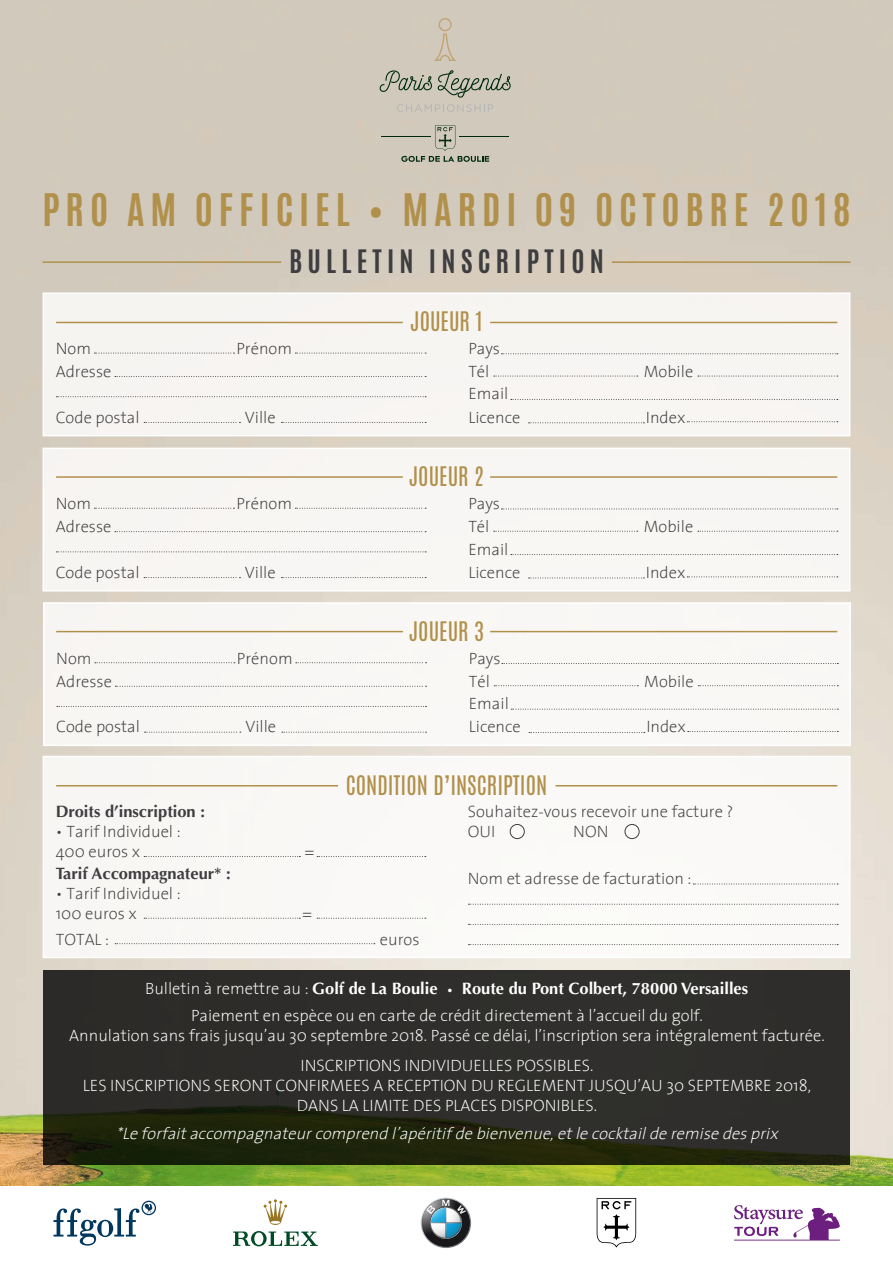
<style>
.page{position:relative;width:893px;height:1263px;background:#fff}
.page>*{position:absolute;margin:0;border:0;box-sizing:border-box;transform-origin:0 0}
.t1{font:700 37.5px "Antonio";letter-spacing:.155em;color:#b1904b}
.t2{font:700 27px "Antonio";letter-spacing:.195em;color:#3e3d40}
.t3{font:22.5px "Antonio";color:#b1904b}
.t4{font:200 16.5px/22.6px "The Sans";color:#3e3d40}
.t5{font:200 16.5px/19.8px "The Sans";color:#fff;text-align:center}
.t6{font:italic 200 16.5px "The Sans";color:#fff}
.t7{font:700 16.5px "Optima LT Std";color:#fff}
.t8{font:700 16.5px "Optima LT Std";color:#3e3d40}
.t9{font:16.5px "Optima LT Std";color:#3e3d40}
.s1{font-family:"The Sans";font-weight:200}
.s2{font-size:10.5px}
</style>
<div class="page">
<img style="left:0;top:0;width:893px;height:1186px">
<div style="left:44px;top:603px;width:806px;height:142px;background:#f9f7f5"></div>
<svg style="left:95px;top:662px;width:140px;height:1px"></svg>
<svg style="left:115px;top:686px;width:312px;height:1px"></svg>
<svg style="left:296px;top:662px;width:131px;height:1px"></svg>
<svg style="left:57px;top:706px;width:370px;height:1px"></svg>
<svg style="left:145px;top:732px;width:96px;height:1px"></svg>
<svg style="left:282px;top:732px;width:145px;height:1px"></svg>
<svg style="left:502px;top:663px;width:336px;height:1px"></svg>
<svg style="left:494px;top:685px;width:144px;height:1px"></svg>
<svg style="left:698px;top:685px;width:140px;height:1px"></svg>
<svg style="left:511px;top:709px;width:327px;height:1px"></svg>
<svg style="left:529px;top:732px;width:116px;height:1px"></svg>
<svg style="left:688px;top:731px;width:150px;height:1px"></svg>
<div style="left:43px;top:448px;width:807px;height:143px;background:#f8f6f4"></div>
<div style="left:43px;top:448px;width:807px;height:143px;border:2px solid #fff"></div>
<svg style="left:94px;top:508px;width:140px;height:1px"></svg>
<svg style="left:115px;top:531px;width:311px;height:1px"></svg>
<svg style="left:295px;top:508px;width:131px;height:1px"></svg>
<svg style="left:56px;top:551px;width:370px;height:1px"></svg>
<svg style="left:144px;top:577px;width:96px;height:1px"></svg>
<svg style="left:281px;top:577px;width:145px;height:1px"></svg>
<svg style="left:501px;top:509px;width:337px;height:1px"></svg>
<svg style="left:494px;top:531px;width:144px;height:1px"></svg>
<svg style="left:698px;top:531px;width:140px;height:1px"></svg>
<svg style="left:511px;top:554px;width:327px;height:1px"></svg>
<svg style="left:529px;top:578px;width:115px;height:1px"></svg>
<svg style="left:687px;top:576px;width:151px;height:1px"></svg>
<div style="left:43px;top:293px;width:807px;height:143px;background:#f7f5f2"></div>
<div style="left:43px;top:292px;width:807px;height:144px;border:2px solid #fff"></div>
<svg style="left:94px;top:353px;width:140px;height:1px"></svg>
<svg style="left:115px;top:376px;width:311px;height:1px"></svg>
<svg style="left:295px;top:353px;width:131px;height:1px"></svg>
<svg style="left:56px;top:396px;width:370px;height:1px"></svg>
<svg style="left:144px;top:422px;width:96px;height:1px"></svg>
<svg style="left:281px;top:422px;width:145px;height:1px"></svg>
<svg style="left:501px;top:353px;width:337px;height:1px"></svg>
<svg style="left:494px;top:376px;width:144px;height:1px"></svg>
<svg style="left:698px;top:376px;width:140px;height:1px"></svg>
<svg style="left:511px;top:399px;width:327px;height:1px"></svg>
<svg style="left:529px;top:422px;width:115px;height:1px"></svg>
<svg style="left:687px;top:421px;width:151px;height:1px"></svg>
<hr style="left:56px;top:322px;width:347px;height:1px;background:#b1904b">
<hr style="left:56px;top:476px;width:347px;height:2px;background:#b1904b">
<hr style="left:56px;top:631px;width:347px;height:1px;background:#b1904b">
<hr style="left:490px;top:322px;width:347px;height:1px;background:#b1904b">
<hr style="left:490px;top:476px;width:347px;height:2px;background:#b1904b">
<hr style="left:490px;top:631px;width:347px;height:1px;background:#b1904b">
<div style="left:43px;top:756px;width:807px;height:201px;background:#faf9f7"></div>
<svg style="left:43px;top:969px;width:807px;height:195px;fill:#2e2d2b"></svg>
<svg style="left:144px;top:856px;width:156px;height:1px"></svg>
<hr style="left:56px;top:785px;width:282px;height:1px;background:#b1904b">
<hr style="left:555px;top:785px;width:282px;height:1px;background:#b1904b">
<svg style="left:317px;top:856px;width:109px;height:1px"></svg>
<svg style="left:144px;top:918px;width:156px;height:1px"></svg>
<svg style="left:317px;top:918px;width:109px;height:1px"></svg>
<svg style="left:115px;top:943px;width:260px;height:1px"></svg>
<div style="left:510px;top:824px;width:15px;height:15px;border:1px solid #3e3d40;border-radius:50%"></div>
<div style="left:625px;top:824px;width:14px;height:15px;border:1px solid #3e3d40;border-radius:50%"></div>
<svg style="left:693px;top:884px;width:145px;height:1px"></svg>
<svg style="left:468px;top:904px;width:370px;height:1px"></svg>
<svg style="left:468px;top:924px;width:370px;height:1px"></svg>
<svg style="left:468px;top:944px;width:370px;height:1px"></svg>
<hr style="left:43px;top:261px;width:238px;height:2px;background:#b1904b">
<svg style="left:380px;top:70px;width:52px;height:22px"></svg>
<svg style="left:438px;top:70px;width:73px;height:28px"></svg>
<svg style="left:397px;top:104px;width:96px;height:8px"></svg>
<svg style="left:434px;top:18px;width:22px;height:43px"></svg>
<hr style="left:459px;top:136px;width:49px;height:1px;background:#002a10">
<svg style="left:401px;top:125px;width:88px;height:37px"></svg>
<hr style="left:382px;top:136px;width:49px;height:1px;background:#002a10">
<svg style="left:54px;top:1201px;width:102px;height:44px"></svg>
<svg style="left:264px;top:1199px;width:23px;height:26px"></svg>
<svg style="left:233px;top:1231px;width:85px;height:15px"></svg>
<svg style="left:421px;top:1197px;width:50px;height:51px"></svg>
<svg style="left:597px;top:1198px;width:39px;height:50px"></svg>
<svg style="left:734px;top:1205px;width:106px;height:35px"></svg>
<hr style="left:612px;top:261px;width:238px;height:2px;background:#b1904b">
<h1 class="t1" style="left:43px;top:181px;width:809px">PRO AM OFFICIEL • MARDI 09 OCTOBRE 2018</h1>
<h2 class="t2" style="left:289px;top:241px;width:316px">BULLETIN INSCRIPTION</h2>
<p class="t4" style="left:56px;top:337px;width:57px">Nom<br>Adresse</p>
<p class="t4" style="left:236px;top:337px;width:57px">Prénom</p>
<p class="t4" style="left:56px;top:405px;width:85px">Code postal</p>
<p class="t4" style="left:245px;top:405px;width:32px">Ville</p>
<p class="t4" style="left:56px;top:492px;width:57px">Nom<br>Adresse</p>
<p class="t4" style="left:236px;top:492px;width:57px">Prénom</p>
<p class="t4" style="left:56px;top:560px;width:85px">Code postal</p>
<p class="t4" style="left:245px;top:560px;width:32px">Ville</p>
<p class="t4" style="left:56px;top:646px;width:57px">Nom<br>Adresse</p>
<p class="t4" style="left:237px;top:646px;width:57px">Prénom</p>
<p class="t4" style="left:56px;top:715px;width:85px">Code postal</p>
<p class="t4" style="left:245px;top:715px;width:32px">Ville</p>
<p class="t8" style="left:56px;top:802px;width:151px">Droits d’inscription :</p>
<p class="t4" style="left:56px;top:821px;width:126px;line-height:19.8px">• Tarif Individuel :<br>400 euros x</p>
<p class="t8" style="left:56px;top:864px;width:177px">Tarif Accompagnateur* :</p>
<p class="t4" style="left:56px;top:883px;width:126px;line-height:19.8px">• Tarif Individuel :<br>100 euros x</p>
<p class="t9" style="left:304px;top:842px;width:11px">=</p>
<p class="t9" style="left:302px;top:903px;width:11px">=</p>
<h3 class="t3" style="left:410px;top:305px;width:74px">JOUEUR 1</h3>
<p class="t4" style="left:468px;top:336px;width:33px">Pays<br>Tél</p>
<p class="t4" style="left:468px;top:382px;width:53px;line-height:23.4px">Email<br>Licence</p>
<h3 class="t3" style="left:409px;top:460px;width:77px">JOUEUR 2</h3>
<p class="t4" style="left:468px;top:492px;width:33px">Pays<br>Tél</p>
<p class="t4" style="left:468px;top:537px;width:53px;line-height:23.4px">Email<br>Licence</p>
<h3 class="t3" style="left:409px;top:614px;width:77px">JOUEUR 3</h3>
<p class="t4" style="left:469px;top:646px;width:33px">Pays<br>Tél</p>
<p class="t4" style="left:469px;top:691px;width:53px;line-height:23.4px">Email<br>Licence</p>
<h3 class="t3" style="left:346px;top:768px;width:203px">CONDITION D’INSCRIPTION</h3>
<p class="t4" style="left:644px;top:360px;width:51px">Mobile</p>
<p class="t4" style="left:646px;top:405px;width:41px">Index</p>
<p class="t4" style="left:644px;top:515px;width:51px">Mobile</p>
<p class="t4" style="left:646px;top:560px;width:41px">Index</p>
<p class="t4" style="left:644px;top:669px;width:51px">Mobile</p>
<p class="t4" style="left:646px;top:715px;width:41px">Index</p>
<p class="t4" style="left:468px;top:801px;width:267px;line-height:19.8px">Souhaitez-vous recevoir une facture ?<br>OUI</p>
<p class="t4" style="left:573px;top:820px;width:37px">NON</p>
<p class="t4" style="left:468px;top:867px;width:225px">Nom et adresse de facturation :</p>
<p class="t4" style="left:56px;top:927px;width:55px">TOTAL :</p>
<p class="t4" style="left:380px;top:927px;width:41px">euros</p>
<p class="t7" style="left:145px;top:979px;width:605px"><span class="s1">Bulletin à remettre au :</span> Golf de La Boulie <span class="s2">•</span> Route du Pont Colbert, 78000 Versailles</p>
<p class="t5" style="left:69px;top:1005px;width:757px">Paiement en espèce ou en carte de crédit directement à l’accueil du golf.<br>Annulation sans frais jusqu’au 30 septembre 2018. Passé ce délai, l’inscription sera intégralement facturée.</p>
<p class="t5" style="left:83px;top:1055px;width:615px;text-align:left;text-indent:218px">INSCRIPTIONS INDIVIDUELLES POSSIBLES.<br>LES INSCRIPTIONS SERONT CONFIRMEES A RECEPTION DU REGLEMENT JUSQU’AU 30 septembre</p>
<p class="t5" style="left:775px;top:1075px;width:37px">2018,</p>
<p class="t5" style="left:297px;top:1095px;width:302px">DANS LA LIMITE DES PLACES DISPONIBLES.</p>
<p class="t6" style="left:116px;top:1119px;width:669px">*Leforfaitaccompagnateurcomprendl’apéritifdebienvenue,etlecocktailderemisedesprix</p>
</div>
